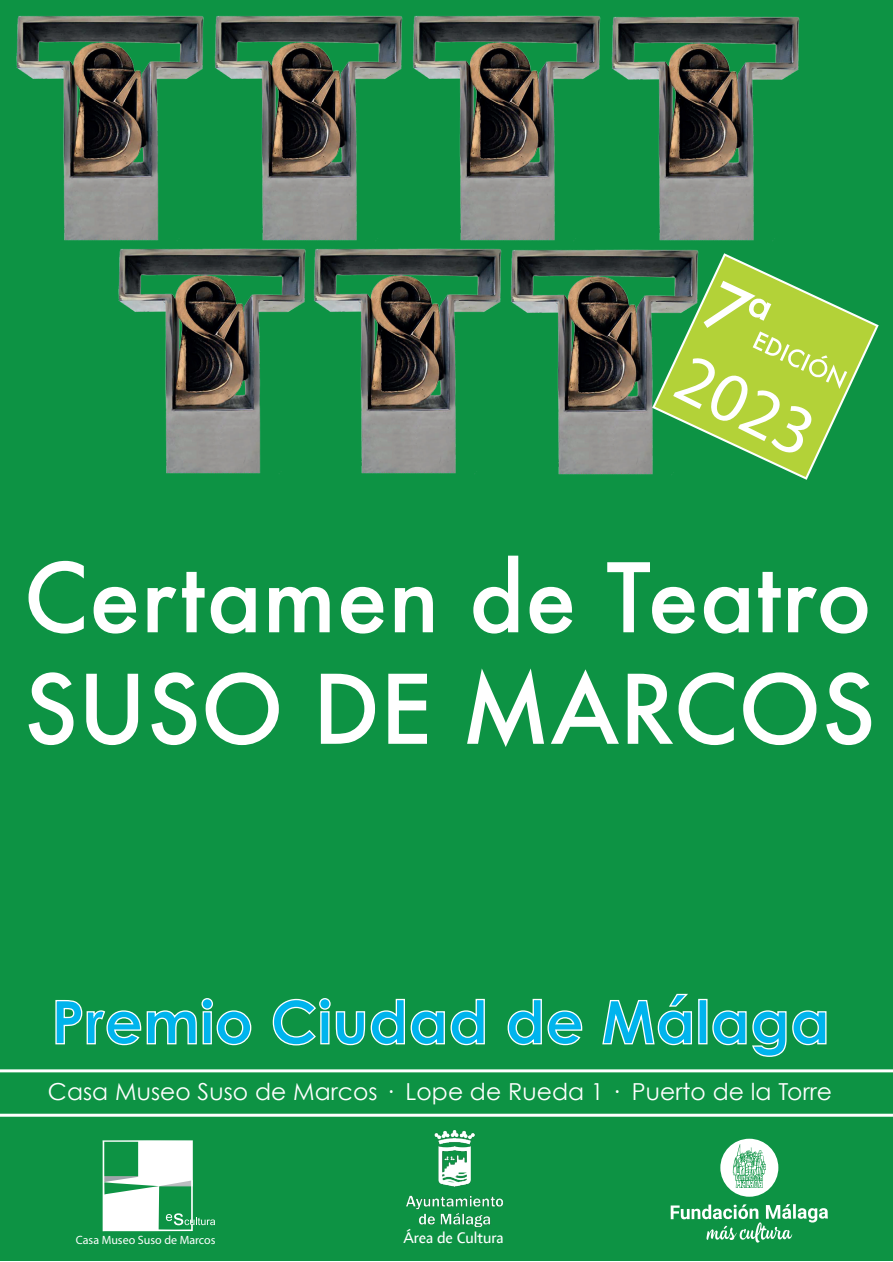
<style>
.page{position:relative;width:893px;height:1262px;background:#fff}
.page>*{position:absolute;margin:0;border:0;box-sizing:border-box;transform-origin:0 0}
.t1{font:500 92.85px/111.4px "Futura";color:#fff}
.t2{font:700 60px "Century Gothic";letter-spacing:.005em;color:#00b4ed}
.t3{font:23.4px "Century Gothic";letter-spacing:.005em;color:#fff}
.t4{font:15.6px "Agilita Com";color:#fff}
.t5{font:12px "Myriad Pro";color:#fff}
</style>
<div class="page">
<div style="left:0;top:0;width:892px;height:1259px;background:#0d9344"></div>
<svg style="left:55px;top:998px;width:197px;height:47px"></svg>
<svg style="left:272px;top:998px;width:213px;height:47px"></svg>
<svg style="left:507px;top:998px;width:76px;height:47px"></svg>
<svg style="left:602px;top:993px;width:90px;height:52px"></svg>
<div style="left:698px;top:998px;width:9px;height:46px;border:1px solid #fff"></div>
<svg style="left:712px;top:1010px;width:115px;height:47px"></svg>
<div style="left:720px;top:1138px;width:58px;height:58px;background:#fff;border-radius:50%"></div>
<svg style="left:732px;top:1143px;width:33px;height:44px"></svg>
<svg style="left:670px;top:1204px;width:157px;height:38px"></svg>
<hr style="left:792px;top:1203px;width:3px;height:15px;background:#fff">
<svg style="left:102px;top:1140px;width:113px;height:90px"></svg>
<hr style="left:0;top:1069px;width:892px;height:3px;background:#fff">
<hr style="left:0;top:1113px;width:892px;height:3px;background:#fff">
<img style="left:16px;top:16px;width:49px;height:225px">
<img style="left:407px;top:1130px;width:96px;height:97px">
<img style="left:749px;top:16px;width:51px;height:225px">
<img style="left:455px;top:248px;width:195px;height:227px">
<img style="left:118px;top:248px;width:337px;height:226px">
<img style="left:551px;top:15px;width:198px;height:226px">
<img style="left:65px;top:15px;width:486px;height:226px">
<svg style="left:650px;top:252px;width:229px;height:228px"></svg>
<svg style="left:673px;top:281px;width:174px;height:174px;background:#a5cd57"></svg>
<h1 class="t1" style="left:24px;top:540px;width:853px">Certamen de Teatro<br>SUSO DE MARCOS</h1>
<h2 class="t2" style="left:51px;top:976px;width:780px">Premio Ciudad de Málaga</h2>
<p class="t3" style="left:48px;top:1074px;width:785px">Casa Museo Suso de Marcos · Lope de Rueda 1 · Puerto de la Torre</p>
<p class="t5" style="left:76px;top:1231px;width:141px">Casa Museo Suso de Marcos</p>
<p class="t4" style="left:403px;top:1226px;width:102px">Área de Cultura</p>
</div>
